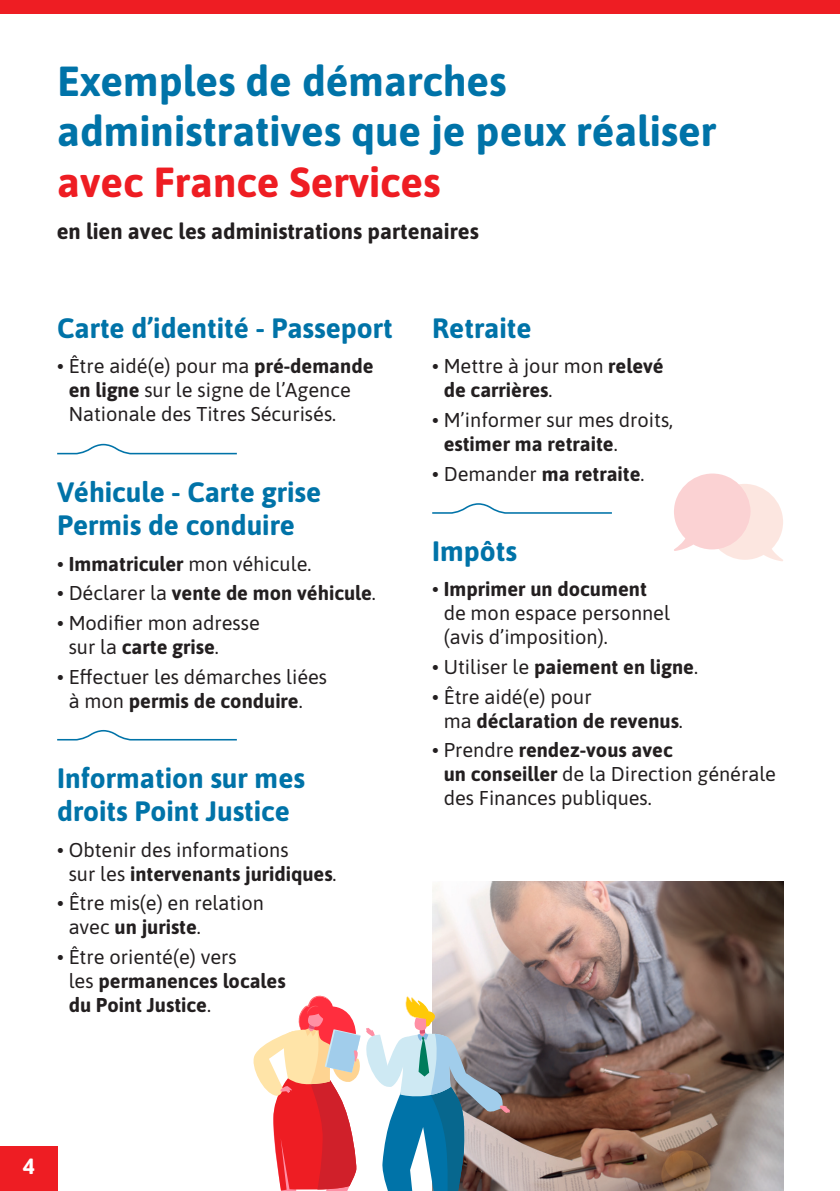
<style>
.page{position:relative;width:840px;height:1191px;background:#fff}
.page>*{position:absolute;margin:0;border:0;box-sizing:border-box;transform-origin:0 0}
.t1{font:700 42px/50.4px "Asap";color:#0073a8}
.t2{font:700 42px "Asap";color:#ee1d23}
.t3{font:700 28px/33.6px "Asap";color:#0073a8}
.t4{font:700 22px "Asap";color:#231f20}
.t5{font:700 22px "Asap";color:#fff}
.t6{font:20px/24px "Asap";color:#231f20}
.t7{font:700 20px/24px "Asap";color:#231f20}
.s1{font-weight:700}
.s2{font-weight:400}
</style>
<div class="page">
<div style="left:0;top:0;width:839px;height:13px;background:#ee1d23"></div>
<hr style="left:839px;top:790px;width:1px;height:401px;background:#fdf3ed">
<svg style="left:57px;top:444px;width:180px;height:10px"></svg>
<svg style="left:57px;top:730px;width:180px;height:10px"></svg>
<svg style="left:432px;top:503px;width:179px;height:11px"></svg>
<svg style="left:674px;top:473px;width:109px;height:88px"></svg>
<img style="left:432px;top:882px;width:350px;height:309px">
<svg style="left:253px;top:994px;width:257px;height:197px"></svg>
<div style="left:0;top:1146px;width:57px;height:45px;background:#ee1d23"></div>
<h1 class="t1" style="left:57px;top:54px;width:660px">Exemples de démarches administratives que je peux réaliser</h1>
<h1 class="t2" style="left:57px;top:152px;width:385px">avec France Services</h1>
<p class="t4" style="left:57px;top:215px;width:423px">en lien avec les administrations partenaires</p>
<h2 class="t3" style="left:57px;top:310px;width:337px">Carte d’identité - Passeport</h2>
<p class="t6" style="left:69px;top:353px;width:306px;text-indent:-12px">• Être aidé(e) pour ma <span class="s1">pré-demande en ligne</span> sur le signe de l’Agence<br>Nationale des Titres Sécurisés.</p>
<h2 class="t3" style="left:57px;top:473px;width:265px">Véhicule - Carte grise<br>Permis de conduire</h2>
<p class="t6" style="left:57px;top:550px;width:256px">• <span class="s1">Immatriculer</span> mon véhicule.</p>
<p class="t7" style="left:57px;top:580px;width:320px"><span class="s2">• Déclarer la</span> vente de mon véhicule<span class="s2">.</span></p>
<p class="t6" style="left:69px;top:610px;width:192px;text-indent:-12px">• Modifier mon adresse sur la <span class="s1">carte grise</span>.</p>
<p class="t6" style="left:69px;top:663px;width:260px;text-indent:-12px">• Effectuer les démarches liées à mon <span class="s1">permis de conduire</span>.</p>
<h2 class="t3" style="left:57px;top:759px;width:249px">Information sur mes droits Point Justice</h2>
<p class="t6" style="left:69px;top:836px;width:269px;text-indent:-12px">• Obtenir des informations<br>sur les <span class="s1">intervenants juridiques</span>.</p>
<p class="t6" style="left:69px;top:890px;width:197px;text-indent:-12px">• Être mis(e) en relation avec <span class="s1">un juriste</span>.</p>
<p class="t7" style="left:69px;top:944px;width:218px;text-indent:-12px"><span class="s2">• Être orienté(e) vers<br>les</span> permanences locales du Point Justice<span class="s2">.</span></p>
<h2 class="t3" style="left:432px;top:310px;width:101px">Retraite</h2>
<p class="t7" style="left:443px;top:353px;width:221px;text-indent:-12px"><span class="s2">• Mettre à jour mon</span> relevé de carrières<span class="s2">.</span></p>
<p class="t6" style="left:443px;top:407px;width:231px;text-indent:-12px">• M’informer sur mes droits, <span class="s1">estimer ma retraite</span>.</p>
<p class="t6" style="left:432px;top:461px;width:214px">• Demander <span class="s1">ma retraite</span>.</p>
<h2 class="t3" style="left:432px;top:533px;width:86px">Impôts</h2>
<p class="t6" style="left:443px;top:576px;width:228px;text-indent:-12px">• <span class="s1">Imprimer un document </span>de mon espace personnel (avis d’imposition).</p>
<p class="t7" style="left:432px;top:654px;width:267px"><span class="s2">• Utiliser le</span> paiement en ligne<span class="s2">.</span></p>
<p class="t7" style="left:443px;top:683px;width:240px;text-indent:-12px"><span class="s2">• Être aidé(e) pour<br>ma</span> déclaration de revenus<span class="s2">.</span></p>
<p class="t6" style="left:443px;top:737px;width:333px;text-indent:-12px">• Prendre <span class="s1">rendez-vous avec<br>un conseiller</span> de la Direction générale des Finances publiques.</p>
<p class="t5" style="left:23px;top:1150px;width:13px">4</p>
</div>
